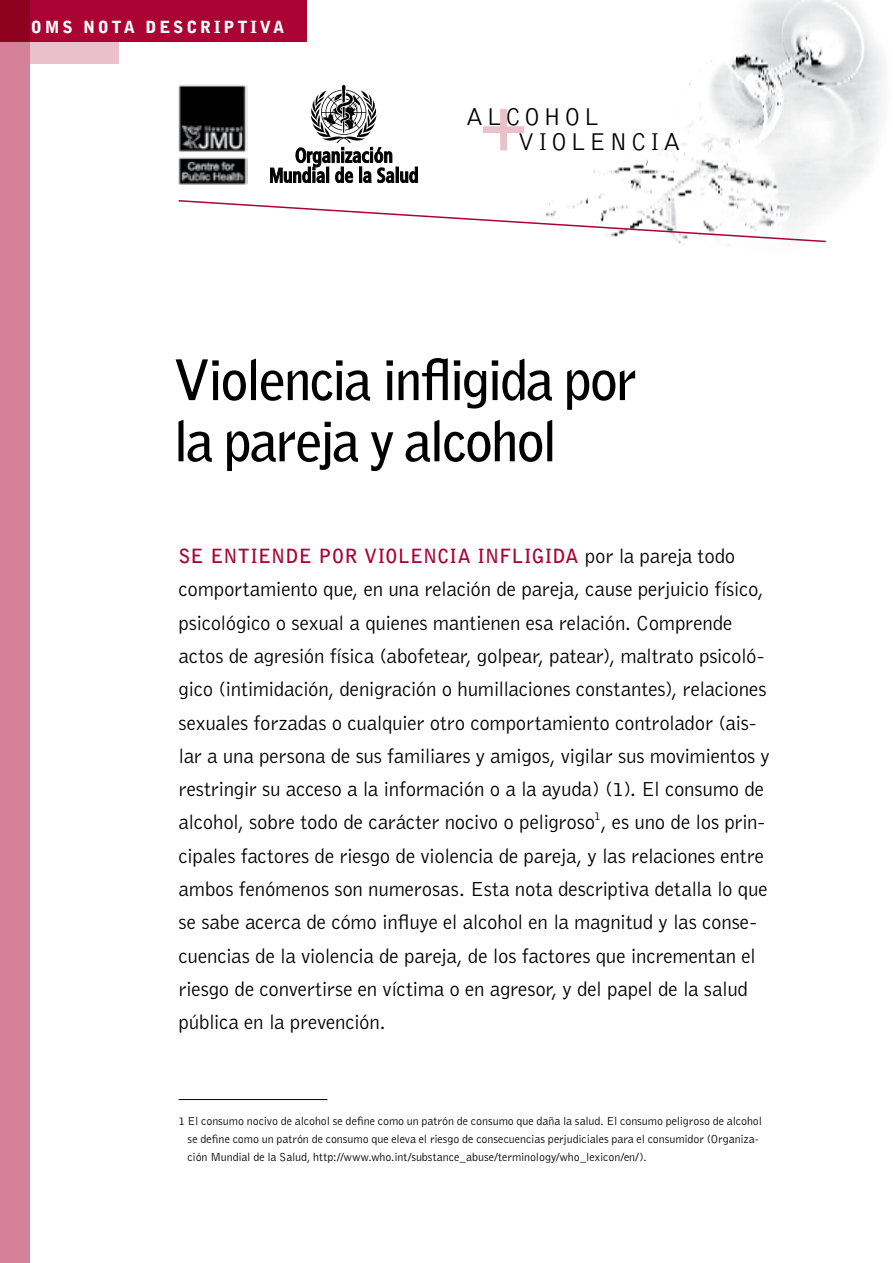
<style>
.page{position:relative;width:893px;height:1263px;background:#fff}
.page>*{position:absolute;margin:0;border:0;box-sizing:border-box;transform-origin:0 0}
.t1{font:700 82.35px "Bell Gothic";color:#eac0cc}
.t2{font:700 55.5px/61.2px "Bell Gothic";color:#000}
.t3{font:300 25.2px "Bell Gothic Std";letter-spacing:.14em;color:#000}
.t4{font:300 21px/33.3px "Bell Gothic Std";letter-spacing:-.015em;color:#000}
.t5{font:700 19.5px "Bell Gothic";letter-spacing:.01em;color:#ab0334}
.t6{font:900 16.65px "Bell Gothic";letter-spacing:.17em;color:#fff}
.t7{font:300 12px/18px "Bell Gothic Std";letter-spacing:-.005em;color:#000}
.s1{font-family:"Bell Gothic Std";font-weight:300;font-size:21px;color:#000}
</style>
<div class="page">
<img style="left:586px;top:0;width:298px;height:245px">
<svg style="left:178px;top:199px;width:649px;height:44px"></svg>
<div style="left:30px;top:42px;width:89px;height:21px;background:#eac0cc"></div>
<div style="left:0;top:0;width:30px;height:1263px;background:#d58199"></div>
<div style="left:0;top:0;width:307px;height:42px;background:#ab0334"></div>
<hr style="left:179px;top:1099px;width:148px;height:1px;background:#000">
<img style="left:178px;top:85px;width:69px;height:100px">
<svg style="left:270px;top:85px;width:148px;height:98px"></svg>
<p class="t6" style="left:31px;top:17px;width:255px">OMS NOTA DESCRIPTIVA</p>
<p class="t3" style="left:466px;top:103px;width:134px">ALCOHOL</p>
<h1 class="t1" style="left:479px;top:71px;width:51px">+</h1>
<p class="t3" style="left:518px;top:128px;width:164px">VIOLENCIA</p>
<h2 class="t2" style="left:173px;top:350px;width:466px">Violencia infligida por la pareja y alcohol</h2>
<p class="t5" style="left:179px;top:544px;width:558px">Se entiende por violencia infligida <span class="s1">por la pareja todo</span></p>
<p class="t4" style="left:179px;top:573px;width:593px">comportamiento que, en una relación de pareja, cause perjuicio físico, psicológico o sexual a quienes mantienen esa relación. Comprende actos de agresión física (abofetear, golpear, patear), maltrato psicoló&shy;gico (intimidación, denigración o humillaciones constantes), relaciones sexuales forzadas o cualquier otro comportamiento controlador (ais&shy;lar a una persona de sus familiares y amigos, vigilar sus movimientos y restringir su acceso a la información o a la ayuda) (1). El consumo de alcohol, sobre todo de carácter nocivo o peligroso , es uno de los prin&shy;cipales factores de riesgo de violencia de pareja, y las relaciones entre ambos fenómenos son numerosas. Esta nota descriptiva detalla lo que se sabe acerca de cómo influye el alcohol en la magnitud y las conse&shy;cuencias de la violencia de pareja, de los factores que incrementan el riesgo de convertirse en víctima o en agresor, y del papel de la salud pública en la prevención.</p>
<p class="t7" style="left:188px;top:1112px;width:576px">El consumo nocivo de alcohol se define como un patrón de consumo que daña la salud. El consumo peligroso de alcohol se define como un patrón de consumo que eleva el riesgo de consecuencias perjudiciales para el consumidor (Organiza&shy;ción Mundial de la Salud, http://www.who.int/substance_abuse/terminology/who_lexicon/en/).</p>
</div>
